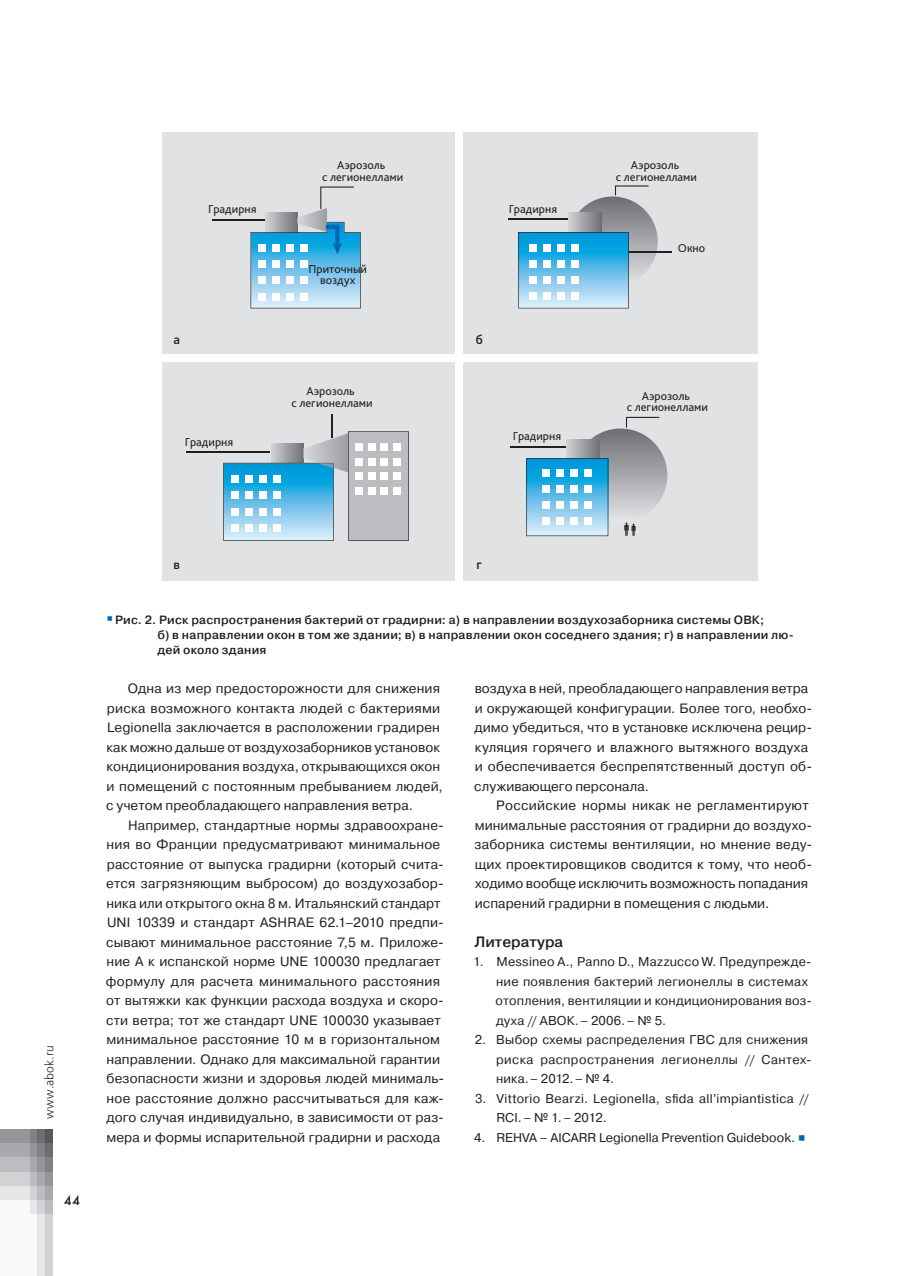
<style>
.page{position:relative;width:915px;height:1276px;background:#fff}
.page>*{position:absolute;margin:0;border:0;box-sizing:border-box;transform-origin:0 0}
.t1{font:500 15px "Pragmatica";color:#231f20}
.t2{font:13.5px/19.5px "Pragmatica";letter-spacing:.01em;color:#231f20}
.t3{font:500 13.5px "Bliss Pro";color:#231f20}
.t4{font:13.5px "Futura Futuris";color:#231f20}
.t5{font:12.75px/19.5px "Pragmatica";letter-spacing:.02em;color:#231f20}
.t6{font:12.75px "Pragmatica";color:#231f20}
.t7{font:500 12px/15px "Pragmatica";letter-spacing:.015em;color:#231f20}
.t8{font:12px/11.6px "Bliss Pro";color:#231f20;text-align:center}
.t9{font:300 12px "Free Set";letter-spacing:.015em;color:#231f20}
.s1{font-size:13.5px;color:#0166b3}
</style>
<div class="page">
<div style="left:0;top:1129px;width:30px;height:14px;background:#939598"></div>
<div style="left:0;top:1143px;width:30px;height:15px;background:#a8a9ad"></div>
<div style="left:0;top:1158px;width:30px;height:14px;background:#bcbdc0"></div>
<div style="left:0;top:1172px;width:30px;height:14px;background:#d1d2d4"></div>
<div style="left:0;top:1186px;width:30px;height:14px;background:#e6e7e9"></div>
<div style="left:30px;top:1129px;width:7px;height:14px;background:#808285"></div>
<div style="left:30px;top:1143px;width:7px;height:15px;background:#939598"></div>
<div style="left:30px;top:1158px;width:7px;height:14px;background:#a8a9ad"></div>
<div style="left:30px;top:1172px;width:7px;height:14px;background:#bcbdc0"></div>
<div style="left:30px;top:1186px;width:7px;height:14px;background:#d1d2d4"></div>
<div style="left:30px;top:1200px;width:7px;height:14px;background:#e6e7e9"></div>
<div style="left:37px;top:1129px;width:8px;height:14px;background:#6c6d70"></div>
<div style="left:37px;top:1143px;width:8px;height:15px;background:#808285"></div>
<div style="left:37px;top:1158px;width:8px;height:14px;background:#939598"></div>
<div style="left:37px;top:1172px;width:8px;height:14px;background:#a8a9ad"></div>
<div style="left:37px;top:1186px;width:8px;height:14px;background:#bcbdc0"></div>
<div style="left:37px;top:1200px;width:8px;height:14px;background:#d1d2d4"></div>
<div style="left:45px;top:1129px;width:8px;height:14px;background:#57585a"></div>
<div style="left:45px;top:1143px;width:8px;height:15px;background:#6c6d70"></div>
<div style="left:45px;top:1158px;width:8px;height:14px;background:#808285"></div>
<div style="left:45px;top:1172px;width:8px;height:14px;background:#939598"></div>
<div style="left:45px;top:1186px;width:8px;height:14px;background:#a8a9ad"></div>
<div style="left:45px;top:1200px;width:8px;height:14px;background:#bcbdc0"></div>
<div style="left:0;top:1200px;width:30px;height:76px;background:#fafafa"></div>
<div style="left:30px;top:1214px;width:7px;height:62px;background:#fafafa"></div>
<div style="left:37px;top:1214px;width:8px;height:62px;background:#e6e7e9"></div>
<div style="left:45px;top:1214px;width:8px;height:62px;background:#d1d2d4"></div>
<div style="left:163px;top:133px;width:292px;height:221px;background:#e1e2e4"></div>
<div style="left:463px;top:133px;width:294px;height:221px;background:#e1e2e4"></div>
<div style="left:163px;top:362px;width:292px;height:219px;background:#e1e2e4"></div>
<div style="left:463px;top:362px;width:294px;height:219px;background:#e1e2e4"></div>
<hr style="left:186px;top:451px;width:84px;height:1px;background:#231f20">
<svg style="left:223px;top:414px;width:186px;height:127px"></svg>
<div style="left:573px;top:428px;width:94px;height:94px;background:linear-gradient(to bottom,#6e7073,#e1e2e4);border-radius:47px"></div>
<svg style="left:566px;top:439px;width:33px;height:19px"></svg>
<svg style="left:526px;top:458px;width:82px;height:78px;background:#5cb8e2"></svg>
<div style="left:542px;top:469px;width:8px;height:8px;background:#fff"></div>
<div style="left:556px;top:469px;width:8px;height:8px;background:#fff"></div>
<div style="left:570px;top:469px;width:8px;height:8px;background:#fff"></div>
<div style="left:584px;top:469px;width:8px;height:8px;background:#fff"></div>
<div style="left:542px;top:485px;width:8px;height:8px;background:#fff"></div>
<div style="left:556px;top:485px;width:8px;height:8px;background:#fff"></div>
<div style="left:570px;top:485px;width:8px;height:8px;background:#fff"></div>
<div style="left:584px;top:485px;width:8px;height:8px;background:#fff"></div>
<div style="left:542px;top:501px;width:8px;height:8px;background:#fff"></div>
<div style="left:556px;top:501px;width:8px;height:8px;background:#fff"></div>
<div style="left:570px;top:501px;width:8px;height:8px;background:#fff"></div>
<div style="left:584px;top:501px;width:8px;height:8px;background:#fff"></div>
<div style="left:542px;top:517px;width:8px;height:8px;background:#fff"></div>
<div style="left:556px;top:517px;width:8px;height:8px;background:#fff"></div>
<div style="left:570px;top:517px;width:8px;height:8px;background:#fff"></div>
<div style="left:584px;top:517px;width:8px;height:8px;background:#fff"></div>
<hr style="left:510px;top:446px;width:55px;height:1px;background:#231f20">
<svg style="left:626px;top:417px;width:33px;height:11px"></svg>
<svg style="left:567px;top:196px;width:90px;height:91px;background:#95989b"></svg>
<svg style="left:568px;top:212px;width:33px;height:20px"></svg>
<svg style="left:518px;top:232px;width:110px;height:76px;background:#5fbbe5"></svg>
<div style="left:528px;top:244px;width:8px;height:8px;background:#fff"></div>
<div style="left:542px;top:244px;width:8px;height:8px;background:#fff"></div>
<div style="left:556px;top:244px;width:8px;height:8px;background:#fff"></div>
<div style="left:570px;top:244px;width:8px;height:8px;background:#fff"></div>
<div style="left:528px;top:260px;width:8px;height:8px;background:#fff"></div>
<div style="left:542px;top:260px;width:8px;height:8px;background:#fff"></div>
<div style="left:556px;top:260px;width:8px;height:8px;background:#fff"></div>
<div style="left:570px;top:260px;width:8px;height:8px;background:#fff"></div>
<div style="left:528px;top:276px;width:8px;height:8px;background:#fff"></div>
<div style="left:542px;top:276px;width:8px;height:8px;background:#fff"></div>
<div style="left:556px;top:276px;width:8px;height:8px;background:#fff"></div>
<div style="left:570px;top:276px;width:8px;height:8px;background:#fff"></div>
<div style="left:528px;top:292px;width:8px;height:8px;background:#fff"></div>
<div style="left:542px;top:292px;width:8px;height:8px;background:#fff"></div>
<div style="left:556px;top:292px;width:8px;height:8px;background:#fff"></div>
<div style="left:570px;top:292px;width:8px;height:8px;background:#fff"></div>
<hr style="left:629px;top:251px;width:43px;height:1px;background:#231f20">
<hr style="left:508px;top:219px;width:59px;height:1px;background:#231f20">
<svg style="left:615px;top:185px;width:33px;height:10px"></svg>
<hr style="left:212px;top:219px;width:52px;height:2px;background:#231f20">
<svg style="left:250px;top:186px;width:111px;height:122px"></svg>
<svg style="left:624px;top:522px;width:11px;height:14px"></svg>
<p class="t8" style="left:208px;top:203px;width:50px">Градирня</p>
<p class="t3" style="left:173px;top:331px;width:8px">а</p>
<p class="t8" style="left:185px;top:436px;width:50px">Градирня</p>
<p class="t8" style="left:322px;top:159px;width:82px">Аэрозоль<br>с легионеллами</p>
<p class="t8" style="left:308px;top:263px;width:60px">Приточный воздух</p>
<p class="t8" style="left:291px;top:385px;width:82px">Аэрозоль<br>с легионеллами</p>
<p class="t8" style="left:508px;top:203px;width:50px">Градирня</p>
<p class="t3" style="left:475px;top:331px;width:9px">б</p>
<p class="t8" style="left:512px;top:429px;width:50px">Градирня</p>
<p class="t8" style="left:615px;top:159px;width:82px">Аэрозоль<br>с легионеллами</p>
<p class="t8" style="left:677px;top:242px;width:29px">Окно</p>
<p class="t8" style="left:626px;top:389px;width:82px">Аэрозоль<br>с легионеллами</p>
<p class="t9" style="left:42px;top:1118px;width:75px;rotate:-90deg">www.abok.ru</p>
<p class="t4" style="left:64px;top:1192px;width:18px">44</p>
<p class="t3" style="left:173px;top:555px;width:8px">в</p>
<p class="t3" style="left:476px;top:555px;width:7px">г</p>
<p class="t7" style="left:157px;top:612px;width:637px;text-indent:-42px">Рис. 2. Риск распространения бактерий от градирни: а) в направлении воздухозаборника системы ОВК;<br>б) в направлении окон в том же здании; в) в направлении окон соседнего здания; г) в направлении лю&shy;дей около здания</p>
<p class="t2" style="left:106px;top:679px;width:338px;text-indent:22px">Одна из мер предосторожности для снижения риска возможного контакта людей с бактериями Legionella заключается в расположении градирен как можно дальше от воздухозаборников установок кондиционирования воздуха, открывающихся окон и помещений с постоянным пребыванием людей, с учетом преобладающего направления ветра.</p>
<p class="t2" style="left:106px;top:815px;width:339px;text-indent:22px">Например, стандартные нормы здравоохране&shy;ния во Франции предусматривают минимальное расстояние от выпуска градирни (который счита&shy;ется загрязняющим выбросом) до воздухозабор&shy;ника или открытого окна 8 м. Итальянский стандарт UNI 10339 и стандарт ASHRAE 62.1–2010 предпи&shy;сывают минимальное расстояние 7,5 м. Приложе&shy;ние А к испанской норме UNE 100030 предлагает формулу для расчета минимального расстояния от вытяжки как функции расхода воздуха и скоро&shy;сти ветра; тот же стандарт UNE 100030 указывает минимальное расстояние 10 м в горизонтальном направлении. Однако для максимальной гарантии безопасности жизни и здоровья людей минималь&shy;ное расстояние должно рассчитываться для каж&shy;дого случая индивидуально, в зависимости от раз&shy;мера и формы испарительной градирни и расхода</p>
<p class="t2" style="left:474px;top:679px;width:339px">воздуха в ней, преобладающего направления ветра и окружающей конфигурации. Более того, необхо&shy;димо убедиться, что в установке исключена рецир&shy;куляция горячего и влажного вытяжного воздуха и обеспечивается беспрепятственный доступ об&shy;служивающего персонала.</p>
<p class="t2" style="left:474px;top:796px;width:339px;text-indent:22px">Российские нормы никак не регламентируют минимальные расстояния от градирни до воздухо&shy;заборника системы вентиляции, но мнение веду&shy;щих проектировщиков сводится к тому, что необ&shy;ходимо вообще исключить возможность попадания испарений градирни в помещения с людьми.</p>
<p class="t1" style="left:474px;top:932px;width:90px">Литература</p>
<p class="t5" style="left:495px;top:952px;width:317px;text-indent:-22px">1. Messineo A., Panno D., Mazzucco W. Предупрежде&shy;ние появления бактерий легионеллы в системах отопления, вентиляции и кондиционирования воз&shy;духа // АВОК. – 2006. – № 5.</p>
<p class="t5" style="left:496px;top:1030px;width:317px;text-indent:-21px">2. Выбор схемы распределения ГВС для снижения риска распространения легионеллы // Сантех&shy;ника. – 2012. – № 4.</p>
<p class="t5" style="left:496px;top:1089px;width:314px;text-indent:-21px">3. Vittorio Bearzi. Legionella, sfida all’impiantistica //<br>RCI. – № 1. – 2012.</p>
<p class="t6" style="left:474px;top:1129px;width:333px">4. REHVA – AICARR Legionella Prevention Guidebook. <span class="s1">∎</span></p>
</div>
